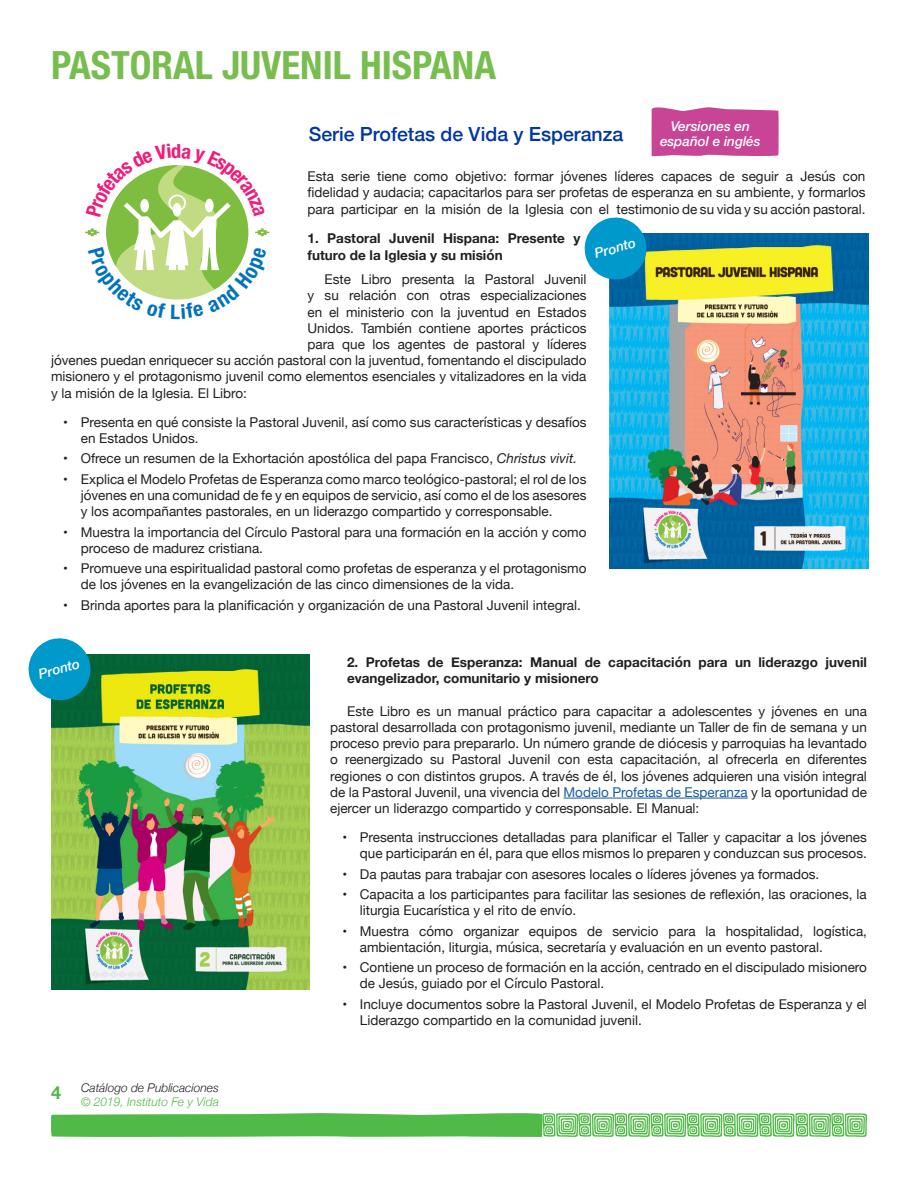
<style>
.page{position:relative;width:918px;height:1188px;background:#fff}
.page>*{position:absolute;margin:0;border:0;box-sizing:border-box;transform-origin:0 0}
.t1{font:700 condensed 39px "Helvetica Neue LT Std";color:#77be4e}
.SUBSUBTITULO{font:500 19.5px "Helvetica Neue";color:#0036a0}
.t2{font:700 18px "Helvetica Neue";color:#51b948}
.Texto{font:13.5px/16.2px "Helvetica Neue";color:#231f20}
.t3{font:700 13.5px/16.5px "Helvetica Neue";color:#231f20}
.t4{font:italic 500 13.5px "Helvetica Neue";color:#fff}
.t5{font:italic 300 12px "Helvetica Neue";color:#231f20}
.t6{font:italic 300 12px "Helvetica Neue";color:#51b948}
.s1{font-style:italic}
.s2{color:#175d9e}
</style>
<div class="page">
<svg style="left:51px;top:1113px;width:816px;height:24px;background:#71c569"></svg>
<svg style="left:651px;top:107px;width:128px;height:49px;background:#ca509a"></svg>
<hr style="left:564px;top:798px;width:184px;height:1px;background:#175d9e">
<img style="left:609px;top:234px;width:259px;height:334px">
<img style="left:51px;top:655px;width:259px;height:334px">
<svg style="left:584px;top:217px;width:66px;height:66px"></svg>
<svg style="left:28px;top:638px;width:66px;height:66px"></svg>
<svg style="left:85px;top:165px;width:184px;height:135px"></svg>
<p class="t1" style="left:51px;top:41px;width:447px">PASTORAL JUVENIL HISPANA</p>
<p class="SUBSUBTITULO" style="left:309px;top:118px;width:316px">Serie Profetas de Vida y Esperanza</p>
<p class="t4" style="left:671px;top:114px;width:80px">Versiones en</p>
<p class="t4" style="left:660px;top:129px;width:102px">español e inglés</p>
<p class="Texto" style="left:308px;top:169px;width:560px;text-align:justify">Esta serie tiene como objetivo: formar jóvenes líderes capaces de seguir a Jesús con fidelidad y audacia; capacitarlos para ser profetas de esperanza en su ambiente, y formarlos para participar en la misión de la Iglesia con el testimonio de su vida y su acción pastoral.</p>
<p class="t3" style="left:308px;top:230px;width:274px">1. Pastoral Juvenil Hispana: Presente y futuro de la Iglesia y su misión</p>
<p class="Texto" style="left:325px;top:272px;width:263px">Este Libro presenta la Pastoral Juvenil</p>
<p class="Texto" style="left:308px;top:288px;width:281px">y su relación con otras especializaciones</p>
<p class="Texto" style="left:308px;top:305px;width:280px">en el ministerio con la juventud en Estados</p>
<p class="Texto" style="left:308px;top:321px;width:280px">Unidos. También contiene aportes prácticos</p>
<p class="Texto" style="left:308px;top:337px;width:281px">para que los agentes de pastoral y líderes</p>
<p class="Texto" style="left:51px;top:353px;width:537px">jóvenes puedan enriquecer su acción pastoral con la juventud, fomentando el discipulado</p>
<p class="Texto" style="left:51px;top:369px;width:537px">misionero y el protagonismo juvenil como elementos esenciales y vitalizadores en la vida</p>
<p class="Texto" style="left:51px;top:386px;width:198px">y la misión de la Iglesia. El Libro:</p>
<p class="Texto" style="left:81px;top:414px;width:507px;text-indent:-17px">• Presenta en qué consiste la Pastoral Juvenil, así como sus características y desafíos en Estados Unidos.</p>
<p class="Texto" style="left:63px;top:451px;width:515px">• Ofrece un resumen de la Exhortación apostólica del papa Francisco, <span class="s1">Christus vivit.</span></p>
<p class="Texto" style="left:81px;top:472px;width:507px;text-align:justify;text-indent:-17px">• Explica el Modelo Profetas de Esperanza como marco teológico-pastoral; el rol de los jóvenes en una comunidad de fe y en equipos de servicio, así como el de los asesores y los acompañantes pastorales, en un liderazgo compartido y corresponsable.</p>
<p class="Texto" style="left:81px;top:524px;width:507px;text-indent:-17px">• Muestra la importancia del Círculo Pastoral para una formación en la acción y como proceso de madurez cristiana.</p>
<p class="Texto" style="left:81px;top:561px;width:507px;text-indent:-17px">• Promueve una espiritualidad pastoral como profetas de esperanza y el protagonismo de los jóvenes en la evangelización de las cinco dimensiones de la vida.</p>
<p class="Texto" style="left:63px;top:598px;width:519px">• Brinda aportes para la planificación y organización de una Pastoral Juvenil integral.</p>
<p class="t4" style="left:592px;top:243px;width:44px;rotate:-16deg">Pronto</p>
<p class="t4" style="left:36px;top:664px;width:44px;rotate:-16deg">Pronto</p>
<h3 class="t2" style="left:51px;top:1078px;width:12px">4</h3>
<p class="t5" style="left:81px;top:1078px;width:139px">Catálogo de Publicaciones</p>
<p class="t6" style="left:81px;top:1093px;width:139px">© 2019, Instituto Fe y Vida</p>
<p class="t3" style="left:347px;top:654px;width:521px">2. Profetas de Esperanza: Manual de capacitación para un liderazgo juvenil evangelizador, comunitario y misionero</p>
<p class="Texto" style="left:330px;top:704px;width:538px;text-align:justify;text-indent:17px">Este Libro es un manual práctico para capacitar a adolescentes y jóvenes en una pastoral desarrollada con protagonismo juvenil, mediante un Taller de fin de semana y un proceso previo para prepararlo. Un número grande de diócesis y parroquias ha levantado o reenergizado su Pastoral Juvenil con esta capacitación, al ofrecerla en diferentes regiones o con distintos grupos. A través de él, los jóvenes adquieren una visión integral de la Pastoral Juvenil, una vivencia del <span class="s2">Modelo Profetas de Esperanza</span> y la oportunidad de ejercer un liderazgo compartido y corresponsable. El Manual:</p>
<p class="Texto" style="left:342px;top:830px;width:526px;text-align:right">• Presenta instrucciones detalladas para planificar el Taller y capacitar a los jóvenes que participarán en él, para que ellos mismos lo preparen y conduzcan sus procesos.</p>
<p class="Texto" style="left:342px;top:866px;width:479px">• Da pautas para trabajar con asesores locales o líderes jóvenes ya formados.</p>
<p class="Texto" style="left:360px;top:887px;width:509px;text-indent:-17px">• Capacita a los participantes para facilitar las sesiones de reflexión, las oraciones, la liturgia Eucarística y el rito de envío.</p>
<p class="Texto" style="left:360px;top:924px;width:509px;text-indent:-17px">• Muestra cómo organizar equipos de servicio para la hospitalidad, logística, ambientación, liturgia, música, secretaría y evaluación en un evento pastoral.</p>
<p class="Texto" style="left:360px;top:960px;width:509px;text-indent:-17px">• Contiene un proceso de formación en la acción, centrado en el discipulado misionero de Jesús, guiado por el Círculo Pastoral.</p>
<p class="Texto" style="left:360px;top:997px;width:509px;text-indent:-17px">• Incluye documentos sobre la Pastoral Juvenil, el Modelo Profetas de Esperanza y el<br>Liderazgo compartido en la comunidad juvenil.</p>
</div>
